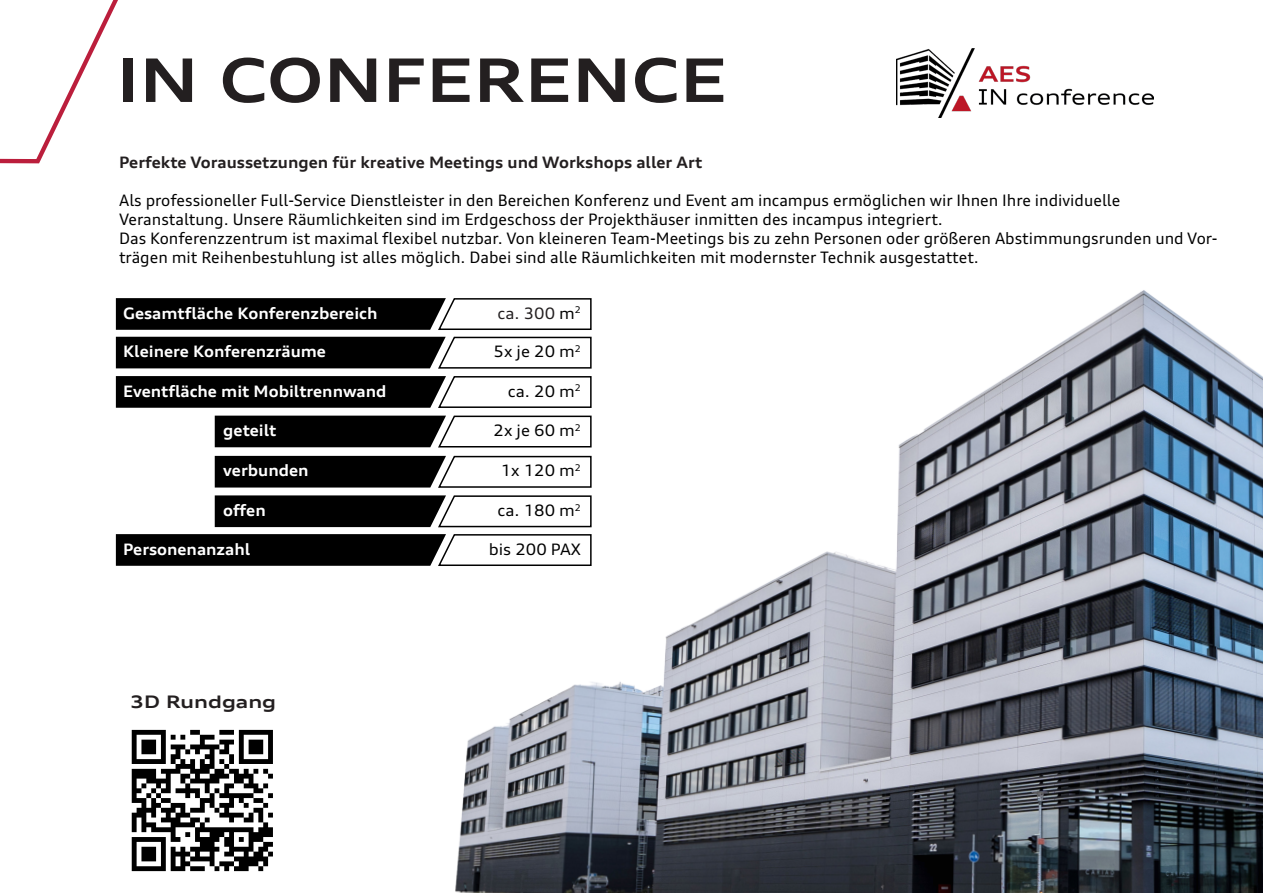
<style>
.page{position:relative;width:1263px;height:893px;background:#fff}
.page>*{position:absolute;margin:0;border:0;box-sizing:border-box;transform-origin:0 0}
.t1{font:700 expanded 60px "Audi Type";color:#231f20}
.t2{font:700 expanded 17.25px "Audi Type";color:#231f20}
.t3{font:15.75px/18.9px "Audi Type";color:#000}
.t4{font:700 expanded 15.75px "Audi Type";color:#fff}
.t5{font:700 expanded 15.75px "Audi Type";color:#231f20}
.t6{font:expanded 15.75px "Audi Type";color:#000}
.t7{font:expanded 15.75px "Audi Type";color:#231f20}
.s1{color:#000}
</style>
<div class="page">
<img style="left:115px;top:290px;width:1148px;height:603px">
<img style="left:896px;top:49px;width:258px;height:68px">
<svg style="left:0;top:0;width:118px;height:164px"></svg>
<svg style="left:126px;top:689px;width:153px;height:204px"></svg>
<svg style="left:116px;top:297px;width:476px;height:72px"></svg>
<svg style="left:116px;top:375px;width:476px;height:34px"></svg>
<svg style="left:215px;top:415px;width:377px;height:33px"></svg>
<svg style="left:215px;top:455px;width:377px;height:33px"></svg>
<svg style="left:116px;top:495px;width:476px;height:72px"></svg>
<h1 class="t1" style="left:117px;top:43px;width:612px">IN CONFERENCE</h1>
<p class="t5" style="left:119px;top:153px;width:585px">Perfekte Voraussetzungen für kreative Meetings und Workshops aller Art</p>
<p class="t3" style="left:119px;top:191px;width:1100px">Als professioneller Full-Service Dienstleister in den Bereichen Konferenz und Event am incampus ermöglichen wir Ihnen Ihre individuelle Veranstaltung. Unsere Räumlichkeiten sind im Erdgeschoss der Projekthäuser inmitten des incampus integriert.<br>Das Konferenzzentrum ist maximal flexibel nutzbar. Von kleineren Team-Meetings bis zu zehn Personen oder größeren Abstimmungsrunden und Vor&shy;trägen mit Reihenbestuhlung ist alles möglich. Dabei sind alle Räumlichkeiten mit modernster Technik ausgestattet.</p>
<p class="t4" style="left:123px;top:303px;width:256px">Gesamtfläche Konferenzbereich</p>
<p class="t4" style="left:123px;top:342px;width:204px">Kleinere Konferenzräume</p>
<p class="t4" style="left:123px;top:381px;width:265px">Eventfläche mit Mobiltrennwand</p>
<p class="t4" style="left:223px;top:421px;width:55px">geteilt</p>
<p class="t4" style="left:223px;top:461px;width:87px">verbunden</p>
<p class="t4" style="left:223px;top:501px;width:44px">offen</p>
<p class="t4" style="left:123px;top:539px;width:129px">Personenanzahl</p>
<p class="t2" style="left:130px;top:691px;width:148px">3D Rundgang</p>
<p class="t7" style="left:497px;top:303px;width:85px">ca. 300 <span class="s1">m</span><sup>2</sup></p>
<p class="t6" style="left:494px;top:342px;width:89px">5x je 20 m<sup>2</sup></p>
<p class="t6" style="left:508px;top:381px;width:75px">ca. 20 m<sup>2</sup></p>
<p class="t6" style="left:494px;top:421px;width:89px">2x je 60 m<sup>2</sup></p>
<p class="t6" style="left:501px;top:461px;width:82px">1x 120 m<sup>2</sup></p>
<p class="t6" style="left:497px;top:501px;width:85px">ca. 180 m<sup>2</sup></p>
<p class="t6" style="left:489px;top:539px;width:94px">bis 200 PAX</p>
</div>
